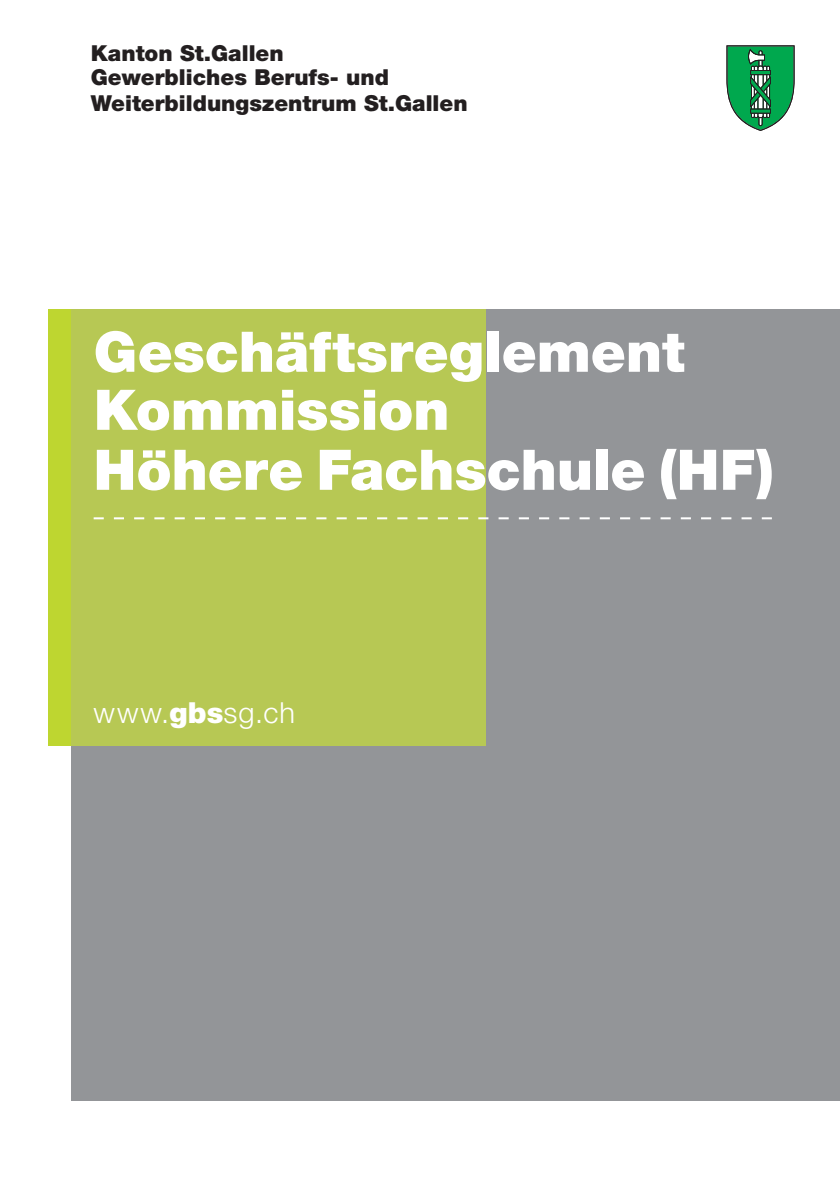
<style>
.page{position:relative;width:840px;height:1191px;background:#fff}
.page>*{position:absolute;margin:0;border:0;box-sizing:border-box;transform-origin:0 0}
.t1{font:900 56px/59px "Helvetica Neue LT Std";color:#fff}
.t2{font:300 29px "Helvetica Neue LT Std";letter-spacing:.055em;color:#fff}
.t3{font:900 22px/25.2px "Helvetica Neue LT Std";color:#231f20}
.s1{font-weight:900}
</style>
<div class="page">
<svg style="left:726px;top:45px;width:68px;height:86px"></svg>
<div style="left:71px;top:309px;width:768px;height:791px;background:#939598"></div>
<div style="left:48px;top:309px;width:23px;height:437px;background:#bed630"></div>
<div style="left:71px;top:309px;width:414px;height:437px;background:#b7c854"></div>
<svg style="left:94px;top:517px;width:677px;height:2px"></svg>
<p class="t3" style="left:91px;top:41px;width:378px">Kanton St.Gallen<br>Gewerbliches Berufs- und<br>Weiterbildungszentrum St.Gallen</p>
<h1 class="t1" style="left:94px;top:322px;width:681px">Geschäftsreglement<br>Kommission<br>Höhere Fachschule (HF)</h1>
<h2 class="t2" style="left:94px;top:695px;width:203px">www.<span class="s1">gbs</span>sg.ch</h2>
</div>
